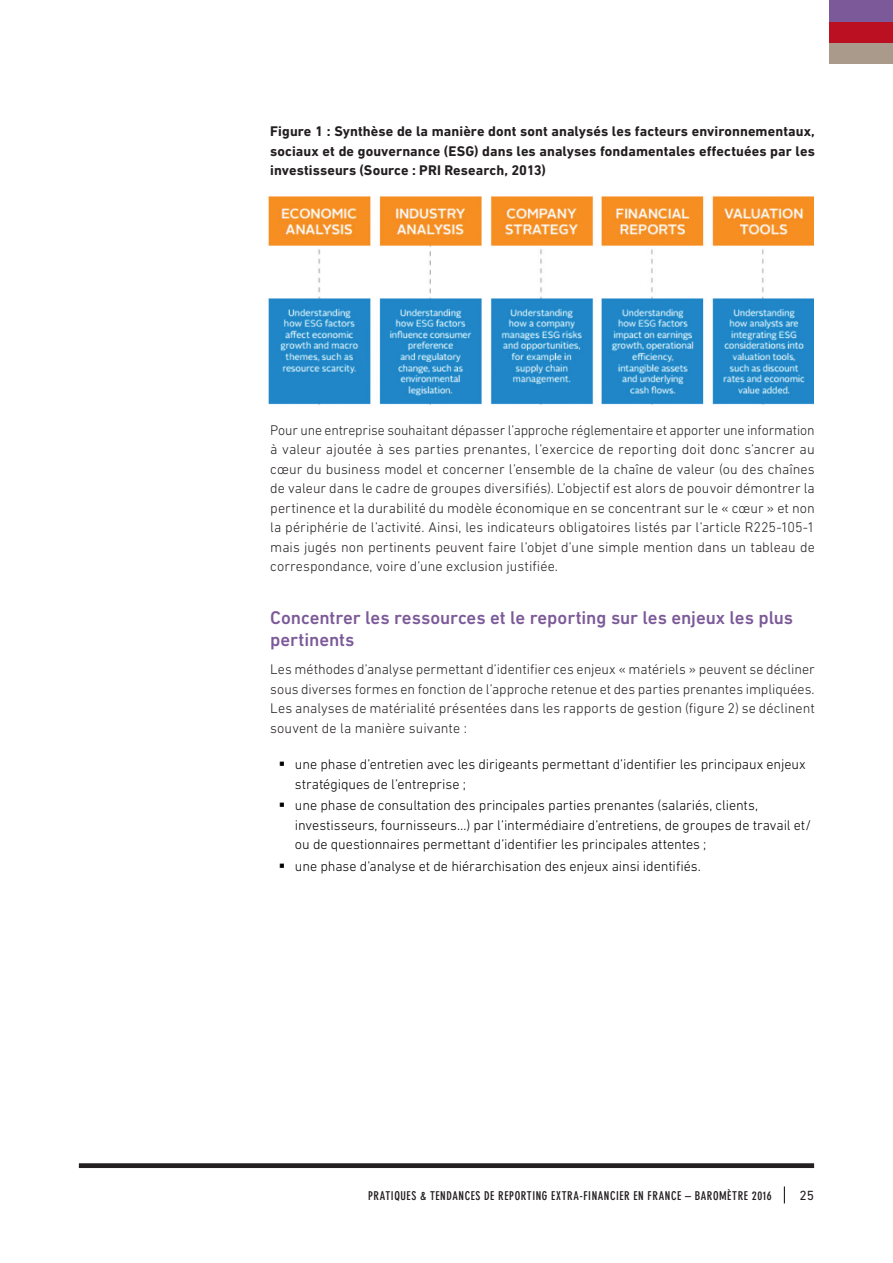
<style>
.page{position:relative;width:893px;height:1263px;background:#fff}
.page>*{position:absolute;margin:0;border:0;box-sizing:border-box;transform-origin:0 0}
._02_titleC{font:500 18.75px/22.5px "DIN Next LT Pro";letter-spacing:-.005em;color:#7c5a99}
._04_textA{font:300 14.25px/19.5px "DIN Next LT Pro";letter-spacing:.005em;color:#231f20;text-align:justify}
.t1{font:300 14.25px/19.5px "DIN Next LT Pro";letter-spacing:-.01em;color:#000}
.sous_titre_Gras{font:700 14.25px/19.5px "DIN Next LT Pro";letter-spacing:.005em;color:#231f20;text-align:justify}
.t2{font:13.5px "DIN Next LT Pro";color:#231f20}
._11_foot_title{font:700 condensed 12px "DIN Neuzeit Grotesk Std";letter-spacing:.045em;color:#231f20}
</style>
<div class="page">
<svg style="left:784px;top:1186px;width:1px;height:17px"></svg>
<div style="left:79px;top:1163px;width:735px;height:5px;background:#231f20"></div>
<div style="left:830px;top:42px;width:63px;height:21px;background:#a99a8c"></div>
<div style="left:830px;top:21px;width:63px;height:21px;background:#ba1021"></div>
<div style="left:830px;top:0;width:63px;height:21px;background:#7c5a99"></div>
<img style="left:268px;top:196px;width:546px;height:209px">
<p class="sous_titre_Gras" style="left:270px;top:121px;width:546px">Figure 1 : Synthèse de la manière dont sont analysés les facteurs environnementaux, sociaux et de gouvernance (ESG) dans les analyses fondamentales effectuées par les investisseurs (Source : PRI Research, 2013)</p>
<p class="_04_textA" style="left:270px;top:420px;width:546px">Pour une entreprise souhaitant dépasser l’approche réglementaire et apporter une information à valeur ajoutée à ses parties prenantes, l’exercice de reporting doit donc s’ancrer au cœur du business model et concerner l’ensemble de la chaîne de valeur (ou des chaînes de valeur dans le cadre de groupes diversifiés). L’objectif est alors de pouvoir démontrer la pertinence et la durabilité du modèle économique en se concentrant sur le « cœur » et non la périphérie de l’activité. Ainsi, les indicateurs obligatoires listés par l’article R225-105-1 mais jugés non pertinents peuvent faire l’objet d’une simple mention dans un tableau de correspondance, voire d’une exclusion justifiée.</p>
<p class="_02_titleC" style="left:270px;top:606px;width:524px">Concentrer les ressources et le reporting sur les enjeux les plus pertinents</p>
<p class="_04_textA" style="left:270px;top:659px;width:546px">Les méthodes d’analyse permettant d’identifier ces enjeux « matériels » peuvent se décliner sous diverses formes en fonction de l’approche retenue et des parties prenantes impliquées.<br>Les analyses de matérialité présentées dans les rapports de gestion (figure 2) se déclinent souvent de la manière suivante :</p>
<p class="t1" style="left:295px;top:754px;width:512px;text-indent:-16px">▪ une phase d’entretien avec les dirigeants permettant d’identifier les principaux enjeux stratégiques de l’entreprise ;</p>
<p class="t1" style="left:295px;top:796px;width:518px;text-indent:-16px">▪ une phase de consultation des principales parties prenantes (salariés, clients, investisseurs, fournisseurs…) par l’intermédiaire d’entretiens, de groupes de travail et/ ou de questionnaires permettant d’identifier les principales attentes ;</p>
<p class="t1" style="left:279px;top:856px;width:424px">▪ une phase d’analyse et de hiérarchisation des enjeux ainsi identifiés.</p>
<p class="_11_foot_title" style="left:368px;top:1189px;width:405px">PRATIQUES &amp; TENDANCES DE REPORTING EXTRA-FINANCIER EN FRANCE – BAROMÈTRE 2016</p>
<p class="t2" style="left:800px;top:1187px;width:16px">25</p>
</div>
